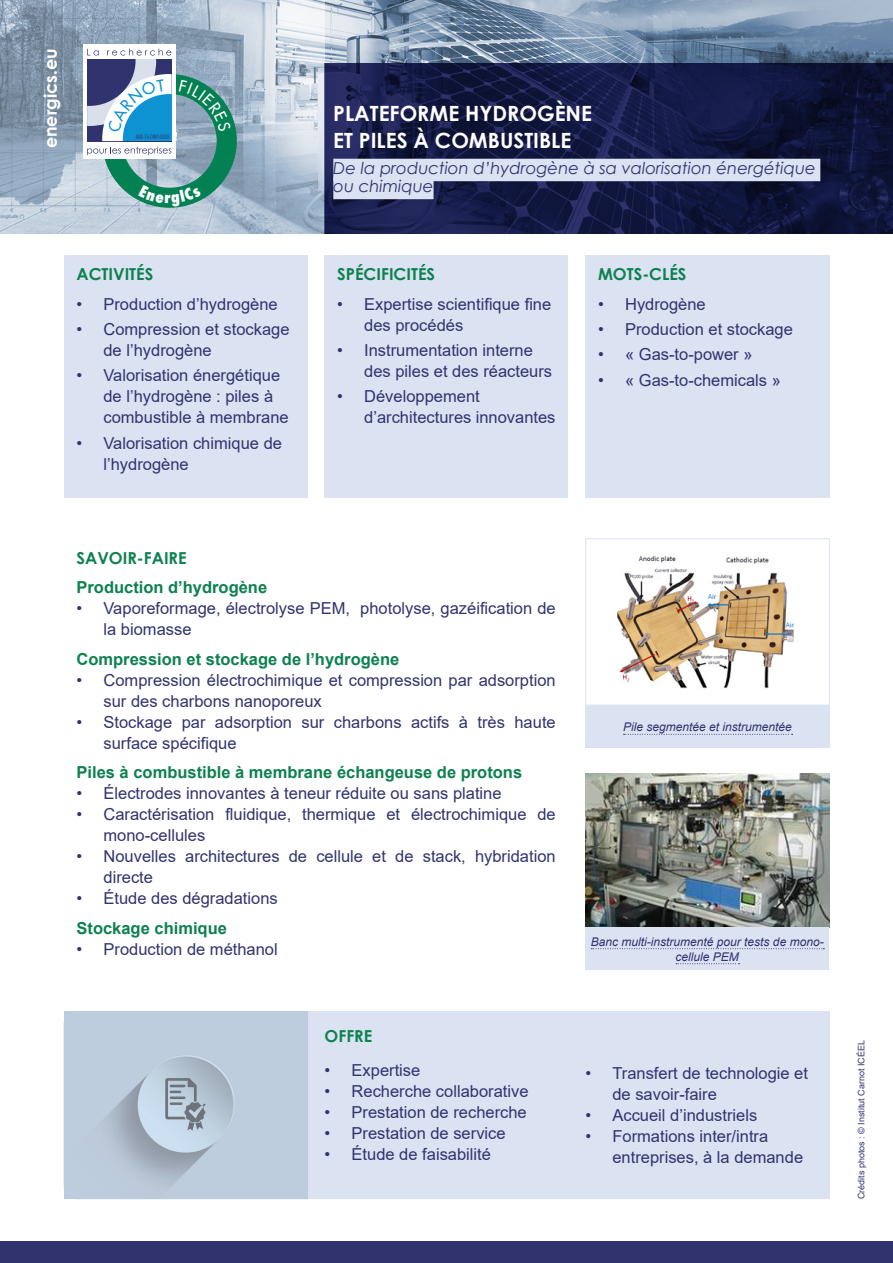
<style>
.page{position:relative;width:893px;height:1263px;background:#fff}
.page>*{position:absolute;margin:0;border:0;box-sizing:border-box;transform-origin:0 0}
.t1{font:700 21px "Century Gothic";color:#fff}
.t2{font:700 17.55px "Century Gothic";color:#fff}
.t3{font:16.5px/21px "Arial";color:#31336e}
.t4{font:700 16.5px "Arial";color:#0d814f}
.t5{font:italic 16.5px/18px "Century Gothic";color:#31336e}
.t6{font:700 16.5px "Century Gothic";color:#0d814f}
.t7{font:italic 12px/15px "Arial";color:#31336e;text-align:center}
.t8{font:9px "Arial";color:#31336e}
.t9{font:300 condensed 5.85px "Futura Std";letter-spacing:.01em;color:#31336e}
</style>
<div class="page">
<div style="left:64px;top:1011px;width:766px;height:188px;background:#dbe2f2"></div>
<div style="left:64px;top:255px;width:244px;height:242px;background:#dbe2f2"></div>
<img style="left:325px;top:0;width:568px;height:64px">
<svg style="left:325px;top:64px;width:568px;height:170px;background:#141a43"></svg>
<svg style="left:0;top:0;width:325px;height:234px;background:#a6b7c8"></svg>
<div style="left:333px;top:159px;width:487px;height:22px;background:#dbe2f2"></div>
<div style="left:333px;top:177px;width:101px;height:22px;background:#dbe2f2"></div>
<div style="left:83px;top:45px;width:93px;height:114px;background:#fff"></div>
<div style="left:324px;top:255px;width:244px;height:242px;background:#dbe2f2"></div>
<div style="left:585px;top:255px;width:245px;height:242px;background:#dbe2f2"></div>
<div style="left:0;top:1242px;width:893px;height:21px;background:#31336e"></div>
<svg style="left:64px;top:1011px;width:244px;height:188px;background:#b9c8d9"></svg>
<img style="left:617px;top:555px;width:178px;height:134px">
<div style="left:585px;top:538px;width:245px;height:167px;border:1px solid #dbe2f2"></div>
<div style="left:585px;top:705px;width:245px;height:43px;background:#dbe2f2"></div>
<svg style="left:624px;top:734px;width:169px;height:1px"></svg>
<img style="left:585px;top:774px;width:245px;height:153px">
<div style="left:585px;top:927px;width:244px;height:43px;background:#dbe2f2"></div>
<svg style="left:591px;top:948px;width:233px;height:1px"></svg>
<svg style="left:676px;top:963px;width:64px;height:1px"></svg>
<svg style="left:87px;top:49px;width:150px;height:159px"></svg>
<p class="t2" style="left:37px;top:148px;width:102px;rotate:-90deg">energics.eu</p>
<p class="t9" style="left:136px;top:134px;width:35px">ANR-15-CRNT-0005</p>
<p class="t6" style="left:76px;top:262px;width:78px">ACTIVITÉS</p>
<p class="t3" style="left:76px;top:293px;width:203px">• Production d’hydrogène</p>
<p class="t3" style="left:103px;top:319px;width:188px;text-indent:-27px">• Compression et stockage de l’hydrogène</p>
<p class="t3" style="left:103px;top:365px;width:187px;text-indent:-27px">• Valorisation énergétique de l’hydrogène : piles à combustible à membrane</p>
<p class="t3" style="left:103px;top:432px;width:180px;text-indent:-27px">• Valorisation chimique de l’hydrogène</p>
<p class="t1" style="left:333px;top:97px;width:260px">PLATEFORME HYDROGÈNE</p>
<p class="t1" style="left:333px;top:124px;width:240px">ET PILES À COMBUSTIBLE</p>
<p class="t5" style="left:333px;top:159px;width:484px">De la production d’hydrogène à sa valorisation énergétique ou chimique</p>
<p class="t6" style="left:337px;top:262px;width:100px">SPÉCIFICITÉS</p>
<p class="t3" style="left:364px;top:293px;width:189px;text-indent:-27px">• Expertise scientifique fine des procédés</p>
<p class="t3" style="left:364px;top:340px;width:190px;text-indent:-27px">• Instrumentation interne des piles et des réacteurs</p>
<p class="t3" style="left:364px;top:386px;width:193px;text-indent:-27px">• Développement d’architectures innovantes</p>
<p class="t6" style="left:598px;top:262px;width:90px">MOTS-CLÉS</p>
<p class="t3" style="left:598px;top:293px;width:109px">• Hydrogène</p>
<p class="t3" style="left:598px;top:319px;width:196px">• Production et stockage</p>
<p class="t3" style="left:598px;top:344px;width:156px">• « Gas-to-power »</p>
<p class="t3" style="left:598px;top:369px;width:184px">• « Gas-to-chemicals »</p>
<p class="t6" style="left:77px;top:545px;width:112px">SAVOIR-FAIRE</p>
<p class="t4" style="left:77px;top:576px;width:192px">Production d’hydrogène</p>
<p class="t3" style="left:104px;top:598px;width:454px;text-indent:-27px">• Vaporeformage, électrolyse PEM, photolyse, gazéification de la biomasse</p>
<p class="t4" style="left:77px;top:647px;width:324px">Compression et stockage de l’hydrogène</p>
<p class="t3" style="left:104px;top:669px;width:454px;text-indent:-27px">• Compression électrochimique et compression par adsorption sur des charbons nanoporeux</p>
<p class="t3" style="left:104px;top:711px;width:454px;text-indent:-27px">• Stockage par adsorption sur charbons actifs à très haute surface spécifique</p>
<p class="t4" style="left:77px;top:761px;width:447px">Piles à combustible à membrane échangeuse de protons</p>
<p class="t3" style="left:77px;top:783px;width:427px">• Électrodes innovantes à teneur réduite ou sans platine</p>
<p class="t3" style="left:104px;top:804px;width:454px;text-indent:-27px">• Caractérisation fluidique, thermique et électrochimique de mono-cellules</p>
<p class="t3" style="left:104px;top:846px;width:454px;text-indent:-27px">• Nouvelles architectures de cellule et de stack, hybridation directe</p>
<p class="t3" style="left:77px;top:888px;width:203px">• Étude des dégradations</p>
<p class="t4" style="left:77px;top:916px;width:152px">Stockage chimique</p>
<p class="t3" style="left:77px;top:938px;width:203px">• Production de méthanol</p>
<p class="t6" style="left:325px;top:1023px;width:49px">OFFRE</p>
<p class="t3" style="left:325px;top:1059px;width:97px">• Expertise</p>
<p class="t3" style="left:325px;top:1080px;width:205px">• Recherche collaborative</p>
<p class="t3" style="left:325px;top:1101px;width:204px">• Prestation de recherche</p>
<p class="t3" style="left:325px;top:1122px;width:183px">• Prestation de service</p>
<p class="t3" style="left:325px;top:1143px;width:168px">• Étude de faisabilité</p>
<p class="t7" style="left:623px;top:720px;width:170px">Pile segmentée et instrumentée</p>
<p class="t7" style="left:591px;top:934px;width:234px">Banc multi-instrumenté pour tests de mono&shy;cellule PEM</p>
<p class="t3" style="left:612px;top:1063px;width:197px;text-indent:-27px">• Transfert de technologie et de savoir-faire</p>
<p class="t3" style="left:585px;top:1105px;width:173px">• Accueil d’industriels</p>
<p class="t3" style="left:612px;top:1126px;width:192px;text-indent:-27px">• Formations inter/intra entreprises, à la demande</p>
<p class="t8" style="left:855px;top:1199px;width:161px;rotate:-90deg">Crédits photos : © Institut Carnot ICÉEL</p>
</div>
